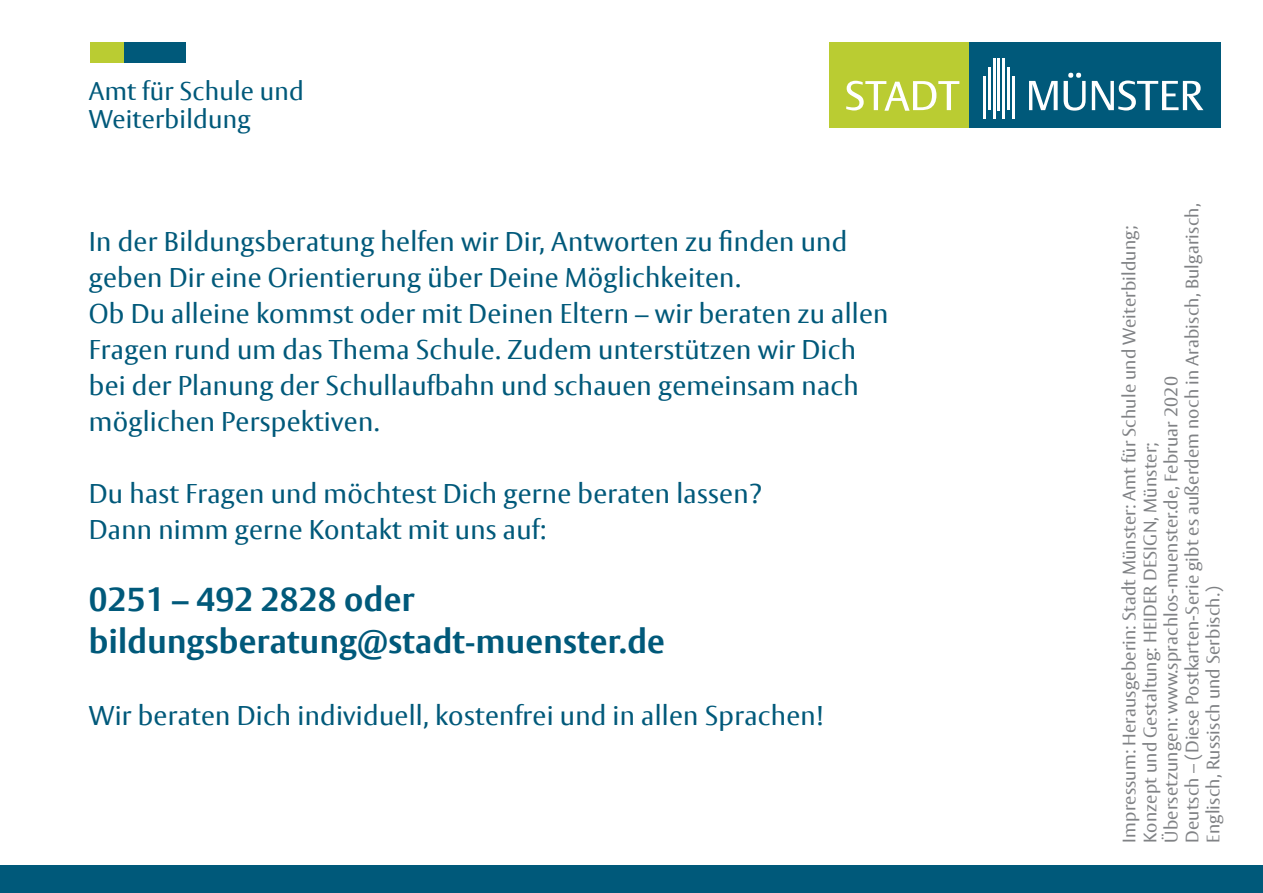
<style>
.page{position:relative;width:1263px;height:893px;background:#fff}
.page>*{position:absolute;margin:0;border:0;box-sizing:border-box;transform-origin:0 0}
.t1{font:700 33px/42px "Vesta Pro";letter-spacing:.01em;color:#00597a}
.t2{font:27px/36px "Vesta Pro";letter-spacing:.01em;color:#00597a}
.t3{font:25.5px/28.5px "Vesta Pro";letter-spacing:.01em;color:#00597a}
.t4{font:18px/21px "Vesta Pro";letter-spacing:.01em;color:#808285}
</style>
<div class="page">
<div style="left:0;top:865px;width:1263px;height:28px;background:#00597a"></div>
<div style="left:829px;top:42px;width:140px;height:85px;background:#bacc32"></div>
<div style="left:969px;top:42px;width:251px;height:85px;background:#00597a"></div>
<hr style="left:983px;top:76px;width:3px;height:43px;background:#fff">
<hr style="left:988px;top:67px;width:3px;height:43px;background:#fff">
<hr style="left:993px;top:58px;width:3px;height:61px;background:#fff">
<hr style="left:997px;top:58px;width:3px;height:52px;background:#fff">
<hr style="left:1002px;top:58px;width:3px;height:61px;background:#fff">
<hr style="left:1007px;top:67px;width:3px;height:43px;background:#fff">
<hr style="left:1012px;top:76px;width:3px;height:43px;background:#fff">
<svg style="left:846px;top:81px;width:113px;height:30px"></svg>
<svg style="left:1029px;top:73px;width:56px;height:38px"></svg>
<svg style="left:1092px;top:81px;width:111px;height:30px"></svg>
<div style="left:91px;top:42px;width:34px;height:21px;background:#bacc32"></div>
<div style="left:125px;top:42px;width:61px;height:21px;background:#00597a"></div>
<p class="t3" style="left:89px;top:76px;width:217px">Amt für Schule und<br>Weiterbildung</p>
<p class="t2" style="left:89px;top:223px;width:801px">In der Bildungsberatung helfen wir Dir, Antworten zu finden und geben Dir eine Orientierung über Deine Möglichkeiten.<br>Ob Du alleine kommst oder mit Deinen Eltern – wir beraten zu allen Fragen rund um das Thema Schule. Zudem unterstützen wir Dich bei der Planung der Schullaufbahn und schauen gemeinsam nach möglichen Perspektiven.</p>
<p class="t2" style="left:89px;top:475px;width:675px">Du hast Fragen und möchtest Dich gerne beraten lassen?<br>Dann nimm gerne Kontakt mit uns auf:</p>
<p class="t1" style="left:89px;top:577px;width:578px">0251 – 492 2828 oder bildungsberatung@stadt-muenster.de</p>
<p class="t2" style="left:89px;top:697px;width:736px">Wir beraten Dich individuell, kostenfrei und in allen Sprachen!</p>
<p class="t4" style="left:1118px;top:843px;width:641px;rotate:-90deg">Impressum: Herausgeberin: Stadt Münster: Amt für Schule und Weiterbildung; Konzept und Gestaltung: HEIDER DESIGN, Münster;<br>Übersetzungen: www.sprachlos-muenster.de, Februar 2020<br>Deutsch – (Diese Postkarten-Serie gibt es außerdem noch in Arabisch, Bulgarisch, Englisch, Russisch und Serbisch.)</p>
</div>
